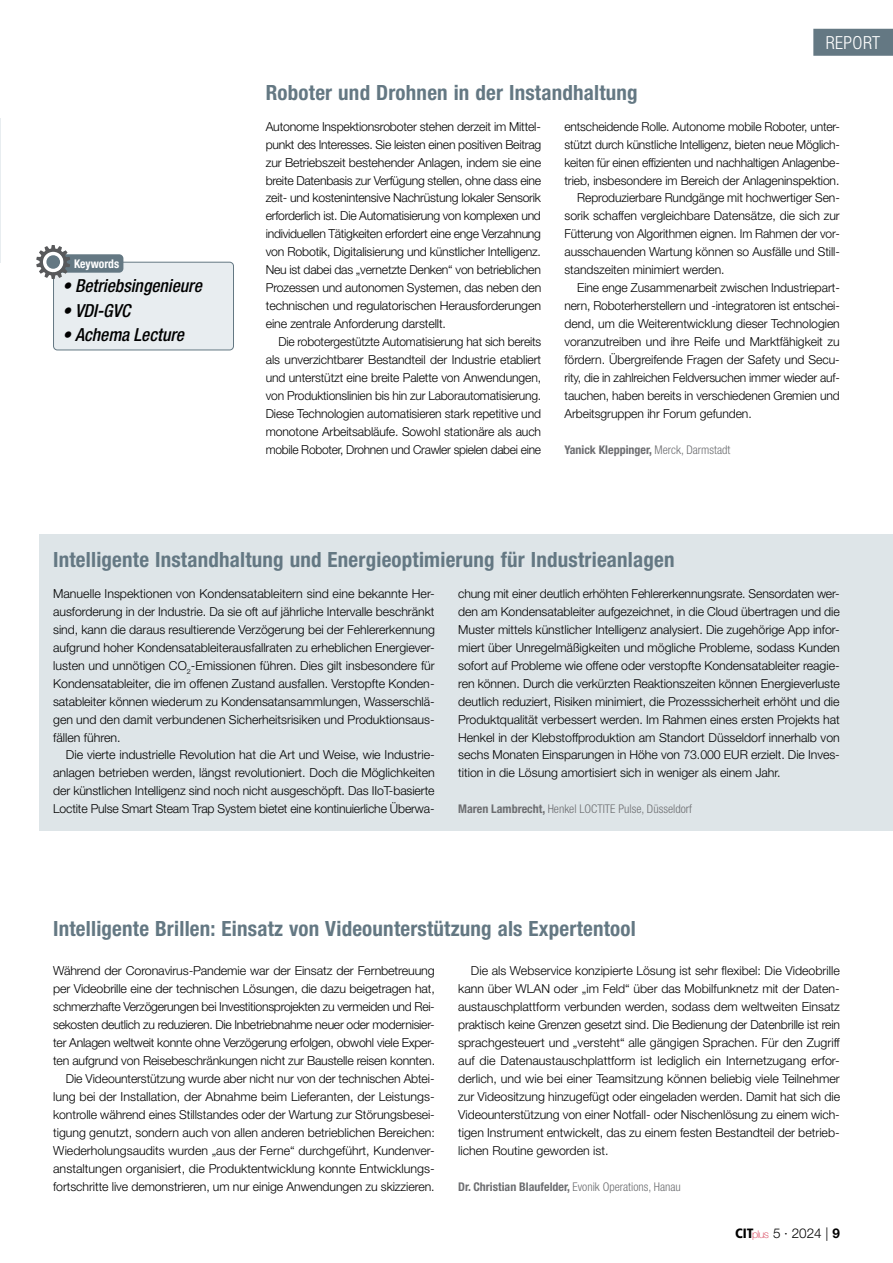
<style>
.page{position:relative;width:893px;height:1263px;background:#fff}
.page>*{position:absolute;margin:0;border:0;box-sizing:border-box;transform-origin:0 0}
.t1{font:700 condensed 21px "Helvetica Neue LT Std";letter-spacing:.01em;color:#647883}
.t2{font:italic 500 condensed 18px "Helvetica Neue LT Std";color:#000}
.t3{font:300 condensed 18px "Helvetica Neue LT Std";letter-spacing:.025em;color:#fff}
.t4{font:300 13.5px "Helvetica Neue LT Std";color:#000}
.t5{font:300 12.3px/18px "Helvetica Neue LT Std";letter-spacing:-.01em;color:#000;text-align:justify}
.t6{font:700 condensed 12px "Helvetica Neue LT Std";color:#6d6e71}
.t7{font:300 condensed 12px "Helvetica Neue LT Std";color:#6d6e71}
.t8{font:700 condensed 12px "Helvetica Neue LT Std";color:#fff;scale:.96 1}
.s1{font-weight:300}
.s2{font-weight:700}
.s3{font-family:"Frutiger LT Std";font-weight:900;font-stretch:condensed}
.s4{font-weight:100;font-size:10.65px;color:#d1223e}
</style>
<div class="page">
<div style="left:813px;top:29px;width:80px;height:27px;background:#647883"></div>
<div style="left:40px;top:534px;width:853px;height:297px;background:#dee5e8"></div>
<div style="left:54px;top:262px;width:179px;height:88px;background:#e8edf0;border-radius:4px"></div>
<div style="left:53px;top:262px;width:181px;height:88px;border:1px solid #647883;border-radius:4px"></div>
<div style="left:53px;top:254px;width:70px;height:19px;background:#647883;border-radius:4px"></div>
<svg style="left:36px;top:245px;width:34px;height:34px"></svg>
<div style="left:46px;top:255px;width:14px;height:14px;background:#647883;border-radius:50%"></div>
<p class="t8" style="left:74px;top:256px;width:49px">Keywords</p>
<h2 class="t2" style="left:62px;top:275px;width:141px">• Betriebsingenieure</h2>
<h2 class="t2" style="left:62px;top:300px;width:69px">• VDI-GVC</h2>
<h2 class="t2" style="left:62px;top:324px;width:123px">• Achema Lecture</h2>
<h2 class="t3" style="left:826px;top:32px;width:56px">Report</h2>
<h1 class="t1" style="left:266px;top:80px;width:373px">Roboter und Drohnen in der Instandhaltung</h1>
<p class="t5" style="left:266px;top:117px;width:277px">Autonome Inspektionsroboter stehen derzeit im Mittel&shy;punkt des Interesses. Sie leisten einen positiven Beitrag zur Betriebszeit bestehender Anlagen, indem sie eine breite Datenbasis zur Verfügung stellen, ohne dass eine zeit- und kostenintensive Nachrüstung lokaler Sensorik erforderlich ist. Die Automatisierung von komplexen und individuellen Tätigkeiten erfordert eine enge Verzahnung von Robotik, Digitalisierung und künstlicher Intelligenz.<br>Neu ist dabei das „vernetzte Denken“ von betrieblichen Prozessen und autonomen Systemen, das neben den technischen und regulatorischen Herausforderungen eine zentrale Anforderung darstellt.</p>
<p class="t5" style="left:266px;top:333px;width:277px;text-indent:13px">Die robotergestützte Automatisierung hat sich bereits als unverzichtbarer Bestandteil der Industrie etabliert und unterstützt eine breite Palette von Anwendungen, von Produktionslinien bis hin zur Laborautomatisierung.<br>Diese Technologien automatisieren stark repetitive und monotone Arbeitsabläufe. Sowohl stationäre als auch mobile Roboter, Drohnen und Crawler spielen dabei eine</p>
<p class="t5" style="left:564px;top:117px;width:277px">entscheidende Rolle. Autonome mobile Roboter, unter-</p>
<p class="t5" style="left:564px;top:135px;width:277px">stützt durch künstliche Intelligenz, bieten neue Möglich-</p>
<p class="t5" style="left:564px;top:153px;width:277px">keiten für einen effizienten und nachhaltigen Anlagenbe-</p>
<p class="t5" style="left:564px;top:171px;width:276px">trieb, insbesondere im Bereich der Anlageninspektion.</p>
<p class="t5" style="left:577px;top:189px;width:264px">Reproduzierbare Rundgänge mit hochwertiger Sen-</p>
<p class="t5" style="left:564px;top:207px;width:277px">sorik schaffen vergleichbare Datensätze, die sich zur</p>
<p class="t5" style="left:564px;top:225px;width:277px">Fütterung von Algorithmen eignen. Im Rahmen der vor-</p>
<p class="t5" style="left:564px;top:243px;width:277px">ausschauenden Wartung können so Ausfälle und Still-</p>
<p class="t5" style="left:564px;top:261px;width:162px">standszeiten minimiert werden.</p>
<p class="t5" style="left:577px;top:279px;width:264px">Eine enge Zusammenarbeit zwischen Industriepart-</p>
<p class="t5" style="left:564px;top:297px;width:277px">nern, Roboterherstellern und -integratoren ist entschei-</p>
<p class="t5" style="left:564px;top:315px;width:277px">dend, um die Weiterentwicklung dieser Technologien</p>
<p class="t5" style="left:564px;top:333px;width:277px">voranzutreiben und ihre Reife und Marktfähigkeit zu</p>
<p class="t5" style="left:564px;top:351px;width:277px">fördern. Übergreifende Fragen der Safety und Secu-</p>
<p class="t5" style="left:564px;top:368px;width:277px">rity, die in zahlreichen Feldversuchen immer wieder auf-</p>
<p class="t5" style="left:564px;top:386px;width:277px">tauchen, haben bereits in verschiedenen Gremien und</p>
<p class="t5" style="left:564px;top:404px;width:189px">Arbeitsgruppen ihr Forum gefunden.</p>
<p class="t6" style="left:564px;top:442px;width:167px">Yanick Kleppinger, <span class="s1">Merck, Darmstadt</span></p>
<h1 class="t1" style="left:53px;top:547px;width:623px">Intelligente Instandhaltung und Energieoptimierung für Industrieanlagen</h1>
<p class="t5" style="left:53px;top:584px;width:383px">Manuelle Inspektionen von Kondensatableitern sind eine bekannte Her&shy;ausforderung in der Industrie. Da sie oft auf jährliche Intervalle beschränkt sind, kann die daraus resultierende Verzögerung bei der Fehlererkennung aufgrund hoher Kondensatableiterausfallraten zu erheblichen Energiever&shy;lusten und unnötigen CO<sub>2</sub>-Emissionen führen. Dies gilt insbesondere für Kondensatableiter, die im offenen Zustand ausfallen. Verstopfte Konden&shy;satableiter können wiederum zu Kondensatansammlungen, Wasserschlä&shy;gen und den damit verbundenen Sicherheitsrisiken und Produktionsaus&shy;fällen führen.</p>
<p class="t5" style="left:53px;top:746px;width:383px;text-indent:13px">Die vierte industrielle Revolution hat die Art und Weise, wie Industrie&shy;anlagen betrieben werden, längst revolutioniert. Doch die Möglichkeiten der künstlichen Intelligenz sind noch nicht ausgeschöpft. Das IIoT-basierte Loctite Pulse Smart Steam Trap System bietet eine kontinuierliche Überwa-</p>
<p class="t5" style="left:458px;top:584px;width:383px">chung mit einer deutlich erhöhten Fehlererkennungsrate. Sensordaten wer&shy;den am Kondensatableiter aufgezeichnet, in die Cloud übertragen und die Muster mittels künstlicher Intelligenz analysiert. Die zugehörige App infor&shy;miert über Unregelmäßigkeiten und mögliche Probleme, sodass Kunden sofort auf Probleme wie offene oder verstopfte Kondensatableiter reagie&shy;ren können. Durch die verkürzten Reaktionszeiten können Energieverluste deutlich reduziert, Risiken minimiert, die Prozesssicherheit erhöht und die Produktqualität verbessert werden. Im Rahmen eines ersten Projekts hat Henkel in der Klebstoffproduktion am Standort Düsseldorf innerhalb von sechs Monaten Einsparungen in Höhe von 73.000 EUR erzielt. Die Inves&shy;tition in die Lösung amortisiert sich in weniger als einem Jahr.</p>
<p class="t7" style="left:458px;top:802px;width:235px"><span class="s2">Maren Lambrecht,</span> Henkel LOCTITE Pulse, Düsseldorf</p>
<h1 class="t1" style="left:53px;top:916px;width:584px">Intelligente Brillen: Einsatz von Videounterstützung als Expertentool</h1>
<p class="t5" style="left:53px;top:961px;width:383px;text-align:right">Während der Coronavirus-Pandemie war der Einsatz der Fernbetreuung per Videobrille eine der technischen Lösungen, die dazu beigetragen hat, schmerzhafte Verzögerungen bei Investitionsprojekten zu vermeiden und Rei&shy;sekosten deutlich zu reduzieren. Die Inbetriebnahme neuer oder modernisier&shy;ter Anlagen weltweit konnte ohne Verzögerung erfolgen, obwohl viele Exper&shy;ten aufgrund von Reisebeschränkungen nicht zur Baustelle reisen konnten.<br>Die Videounterstützung wurde aber nicht nur von der technischen Abtei&shy;lung bei der Installation, der Abnahme beim Lieferanten, der Leistungs&shy;kontrolle während eines Stillstandes oder der Wartung zur Störungsbesei&shy;tigung genutzt, sondern auch von allen anderen betrieblichen Bereichen:<br>Wiederholungsaudits wurden „aus der Ferne“ durchgeführt, Kundenver&shy;anstaltungen organisiert, die Produktentwicklung konnte Entwicklungs&shy;fortschritte live demonstrieren, um nur einige Anwendungen zu skizzieren.</p>
<p class="t5" style="left:458px;top:961px;width:383px;text-indent:13px">Die als Webservice konzipierte Lösung ist sehr flexibel: Die Videobrille kann über WLAN oder „im Feld“ über das Mobilfunknetz mit der Daten&shy;austauschplattform verbunden werden, sodass dem weltweiten Einsatz praktisch keine Grenzen gesetzt sind. Die Bedienung der Datenbrille ist rein sprachgesteuert und „versteht“ alle gängigen Sprachen. Für den Zugriff auf die Datenaustauschplattform ist lediglich ein Internetzugang erfor&shy;derlich, und wie bei einer Teamsitzung können beliebig viele Teilnehmer zur Videositzung hinzugefügt oder eingeladen werden. Damit hat sich die Videounterstützung von einer Notfall- oder Nischenlösung zu einem wich&shy;tigen Instrument entwickelt, das zu einem festen Bestandteil der betrieb&shy;lichen Routine geworden ist.</p>
<p class="t6" style="left:458px;top:1179px;width:224px">Dr. Christian Blaufelder, <span class="s1">Evonik Operations, Hanau</span></p>
<p class="t4" style="left:735px;top:1224px;width:106px"><span class="s3">CIT</span><span class="s4">plus</span> 5 · 2024 | <span class="s2">9</span></p>
</div>
